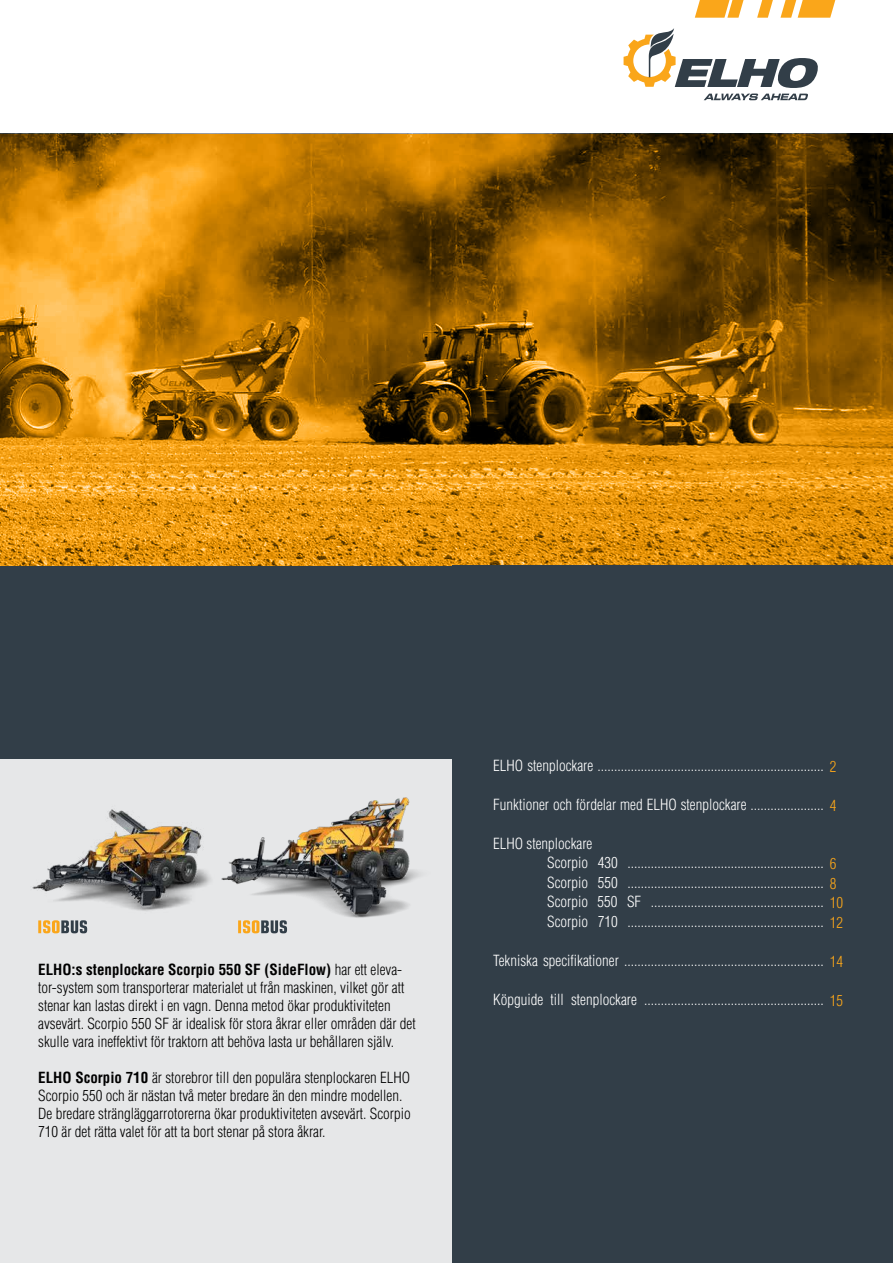
<style>
.page{position:relative;width:893px;height:1263px;background:#fff}
.page>*{position:absolute;margin:0;border:0;box-sizing:border-box;transform-origin:0 0}
.t1{font:300 condensed 15px/19.5px "Helvetica";color:#fff}
.t2{font:300 condensed 15px/18px "Helvetica";color:#000}
.t3{font:700 condensed 15px "Helvetica LT Std";color:#000}
.s1{font-family:"Helvetica";font-weight:300}
.s2{font-family:"Helvetica LT Std";font-weight:700}
.s3{color:#faa61a}
</style>
<div class="page">
<div style="left:0;top:669px;width:461px;height:594px;background:#e6e7e8"></div>
<div style="left:0;top:565px;width:453px;height:194px;background:#323e48"></div>
<img style="left:0;top:134px;width:893px;height:431px">
<svg style="left:695px;top:0;width:49px;height:18px"></svg>
<svg style="left:757px;top:0;width:79px;height:18px"></svg>
<svg style="left:624px;top:28px;width:194px;height:60px"></svg>
<svg style="left:704px;top:94px;width:104px;height:6px"></svg>
<img style="left:32px;top:809px;width:179px;height:102px">
<img style="left:221px;top:797px;width:200px;height:137px">
<div style="left:452px;top:565px;width:441px;height:698px;background:#323e48"></div>
<svg style="left:38px;top:920px;width:49px;height:13px"></svg>
<svg style="left:238px;top:920px;width:49px;height:13px"></svg>
<p class="t3" style="left:38px;top:960px;width:365px">ELHO:s stenplockare Scorpio 550 SF (SideFlow) <span class="s1">har ett eleva-</span></p>
<p class="t2" style="left:38px;top:979px;width:379px">tor-system som transporterar materialet ut från maskinen, vilket gör att stenar kan lastas direkt i en vagn. Denna metod ökar produktiviteten avsevärt. Scorpio 550 SF är idealisk för stora åkrar eller områden där det skulle vara ineffektivt för traktorn att behöva lasta ur behållaren själv.</p>
<p class="t2" style="left:38px;top:1069px;width:374px"><span class="s2">ELHO Scorpio 710</span> är storebror till den populära stenplockaren ELHO Scorpio 550 och är nästan två meter bredare än den mindre modellen.<br>De bredare strängläggarrotorerna ökar produktiviteten avsevärt. Scorpio 710 är det rätta valet för att ta bort stenar på stora åkrar.</p>
<p class="t1" style="left:493px;top:755px;width:345px">ELHO stenplockare .................................................................... <span class="s3">2</span></p>
<p class="t1" style="left:493px;top:794px;width:345px">Funktioner och fördelar med ELHO stenplockare ...................... <span class="s3">4</span></p>
<p class="t1" style="left:547px;top:833px;width:297px;text-indent:-54px">ELHO stenplockare<br>Scorpio 430 ........................................................... <span class="s3">6<br></span>Scorpio 550 ........................................................... <span class="s3">8<br></span>Scorpio 550 SF .................................................... <span class="s3">10<br></span>Scorpio 710 ........................................................... <span class="s3">12</span></p>
<p class="t1" style="left:493px;top:950px;width:351px">Tekniska specifikationer ............................................................ <span class="s3">14</span></p>
<p class="t1" style="left:493px;top:989px;width:351px">Köpguide till stenplockare ...................................................... <span class="s3">15</span></p>
</div>
